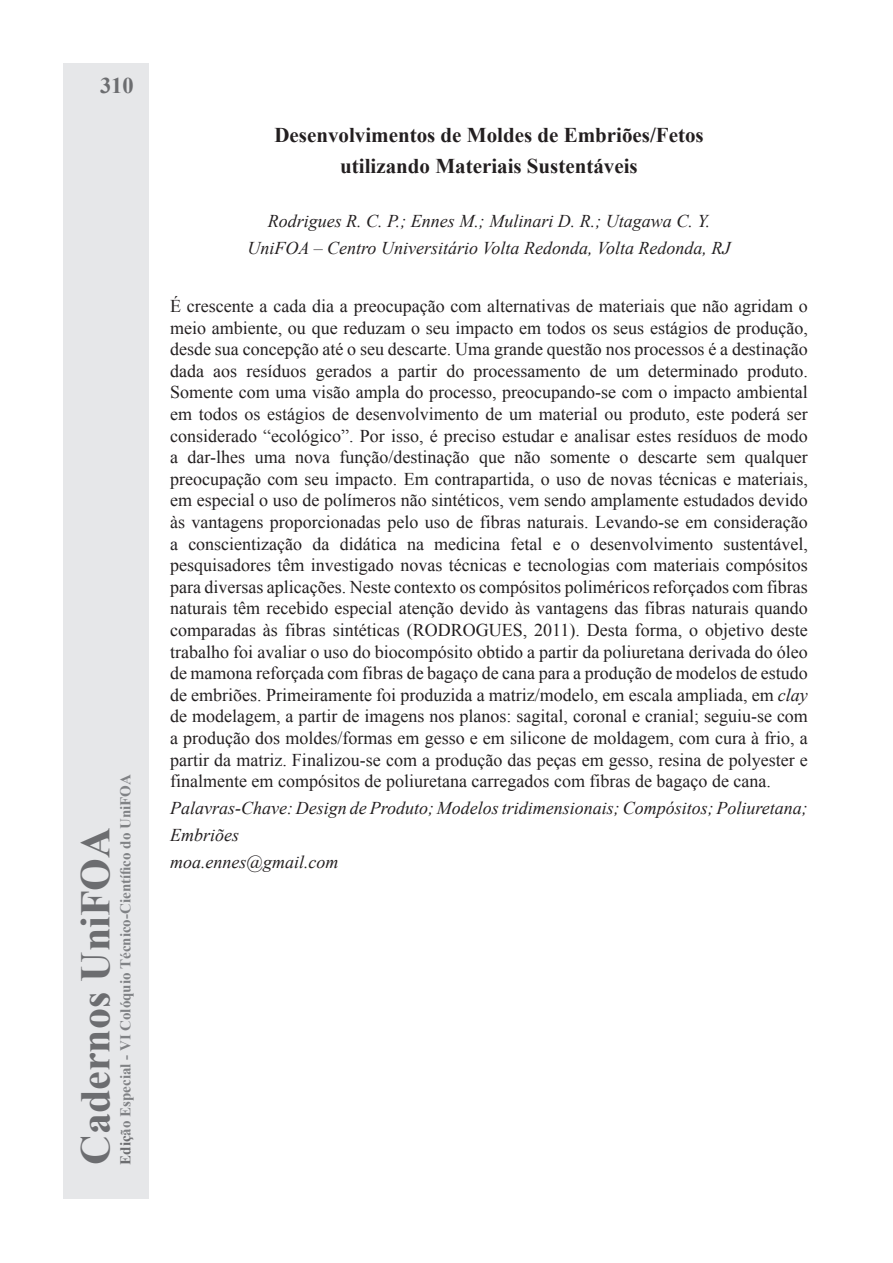
<style>
.page{position:relative;width:893px;height:1263px;background:#fff}
.page>*{position:absolute;margin:0;border:0;box-sizing:border-box;transform-origin:0 0}
.t1{font:700 42px "Times New Roman";color:#6c6d70}
.t2{font:700 22.5px "Times New Roman";color:#6c6d70}
.t3{font:700 21px/31.5px "Times New Roman";color:#231f20;text-align:center}
.t4{font:18px/21.6px "Times New Roman";color:#231f20;text-align:justify}
.t5{font:italic 18px/27px "Times New Roman";color:#231f20;text-align:center}
.t6{font:700 15px "Times New Roman";color:#808285}
.s1{color:#6c6d70}
.s2{font-style:italic}
</style>
<div class="page">
<div style="left:64px;top:64px;width:85px;height:1135px;background:#e6e7e9"></div>
<p class="t2" style="left:100px;top:70px;width:35px">310</p>
<h1 class="t1" style="left:66px;top:1165px;width:339px;rotate:-90deg">Cadernos UniFOA</h1>
<p class="t6" style="left:115px;top:1165px;width:392px;rotate:-90deg"><span class="s1">Ediç</span>ão Especial - VI Colóquio Técnico-Científico do UniFOA</p>
<p class="t3" style="left:274px;top:118px;width:431px">Desenvolvimentos de Moldes de Embriões/Fetos utilizando Materiais Sustentáveis</p>
<p class="t5" style="left:247px;top:207px;width:484px">Rodrigues R. C. P.; Ennes M.; Mulinari D. R.; Utagawa C. Y.<br>UniFOA – Centro Universitário Volta Redonda, Volta Redonda, RJ</p>
<p class="t4" style="left:170px;top:295px;width:639px">É crescente a cada dia a preocupação com alternativas de materiais que não agridam o meio ambiente, ou que reduzam o seu impacto em todos os seus estágios de produção, desde sua concepção até o seu descarte. Uma grande questão nos processos é a destinação dada aos resíduos gerados a partir do processamento de um determinado produto.<br>Somente com uma visão ampla do processo, preocupando-se com o impacto ambiental em todos os estágios de desenvolvimento de um material ou produto, este poderá ser considerado “ecológico”. Por isso, é preciso estudar e analisar estes resíduos de modo a dar-lhes uma nova função/destinação que não somente o descarte sem qualquer preocupação com seu impacto. Em contrapartida, o uso de novas técnicas e materiais, em especial o uso de polímeros não sintéticos, vem sendo amplamente estudados devido às vantagens proporcionadas pelo uso de fibras naturais. Levando-se em consideração a conscientização da didática na medicina fetal e o desenvolvimento sustentável, pesquisadores têm investigado novas técnicas e tecnologias com materiais compósitos para diversas aplicações. Neste contexto os compósitos poliméricos reforçados com fibras naturais têm recebido especial atenção devido às vantagens das fibras naturais quando comparadas às fibras sintéticas (RODROGUES, 2011). Desta forma, o objetivo deste trabalho foi avaliar o uso do biocompósito obtido a partir da poliuretana derivada do óleo de mamona reforçada com fibras de bagaço de cana para a produção de modelos de estudo de embriões. Primeiramente foi produzida a matriz/modelo, em escala ampliada, em <span class="s2">clay </span>de modelagem, a partir de imagens nos planos: sagital, coronal e cranial; seguiu-se com a produção dos moldes/formas em gesso e em silicone de moldagem, com cura à frio, a partir da matriz. Finalizou-se com a produção das peças em gesso, resina de polyester e finalmente em compósitos de poliuretana carregados com fibras de bagaço de cana.</p>
<p class="t5" style="left:170px;top:794px;width:639px;text-align:left">Palavras-Chave: Design de Produto; Modelos tridimensionais; Compósitos; Poliuretana;<br>Embriões<br>moa.ennes@gmail.com</p>
</div>
